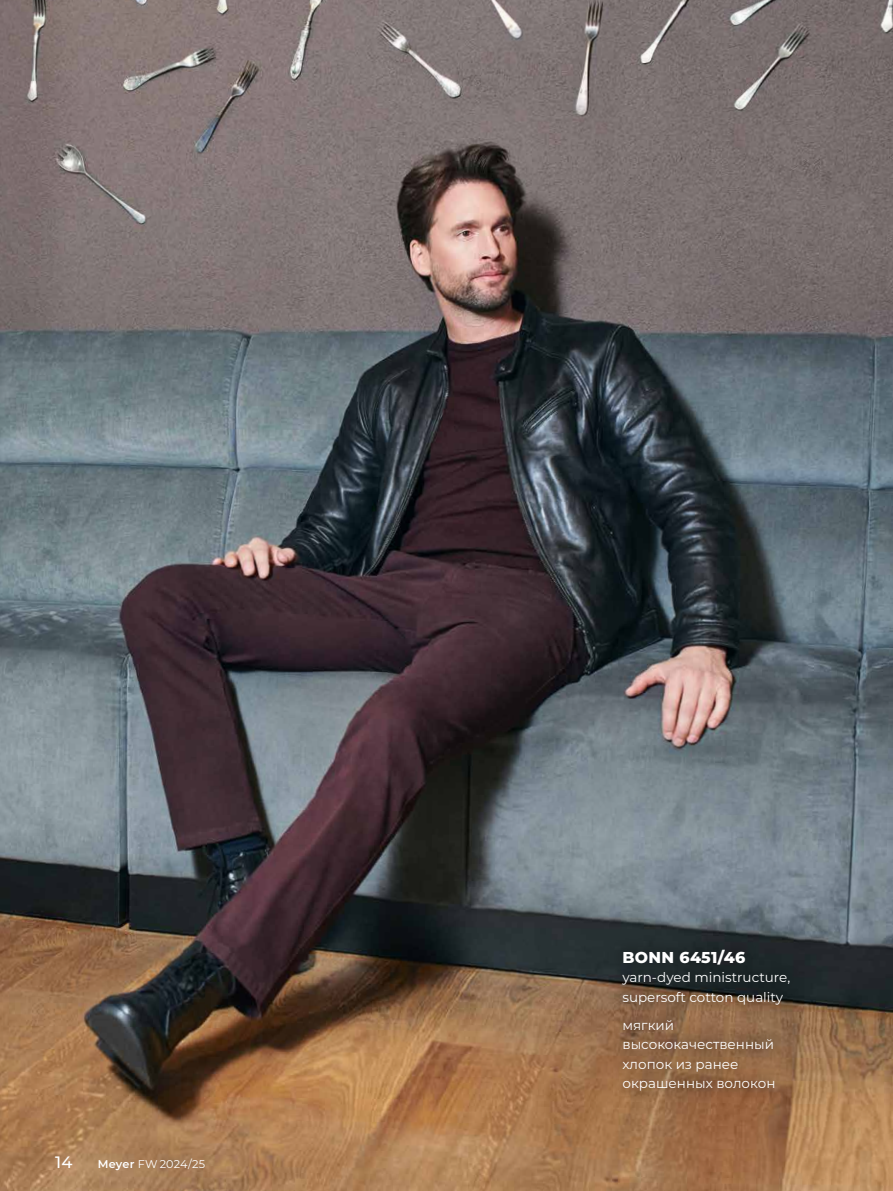
<style>
.page{position:relative;width:893px;height:1191px;background:#fff}
.page>*{position:absolute;margin:0;border:0;box-sizing:border-box;transform-origin:0 0}
.t1{font:500 16.5px "Montserrat";color:#fff}
.t2{font:800 15.75px "Montserrat";letter-spacing:.02em;color:#fff}
.t3{font:13.5px/19.5px "Montserrat";color:#fff}
.t4{font:11.25px "Montserrat";letter-spacing:.02em;color:#fff}
.s1{font-weight:600}
</style>
<div class="page">
<img style="left:0;top:0;width:893px;height:1191px">
<div style="left:609px;top:936px;width:193px;height:167px;background:#000;opacity:.4"></div>
<p class="t1" style="left:55px;top:1150px;width:19px">14</p>
<p class="t4" style="left:98px;top:1155px;width:109px"><span class="s1">Meyer</span> FW 2024/25</p>
<p class="t2" style="left:622px;top:945px;width:124px">BONN 6451/46</p>
<p class="t3" style="left:622px;top:967px;width:169px">yarn-dyed ministructure, supersoft cotton quality</p>
<p class="t3" style="left:622px;top:1015px;width:155px">мягкий высококачественный хлопок из ранее окрашенных волокон</p>
</div>
